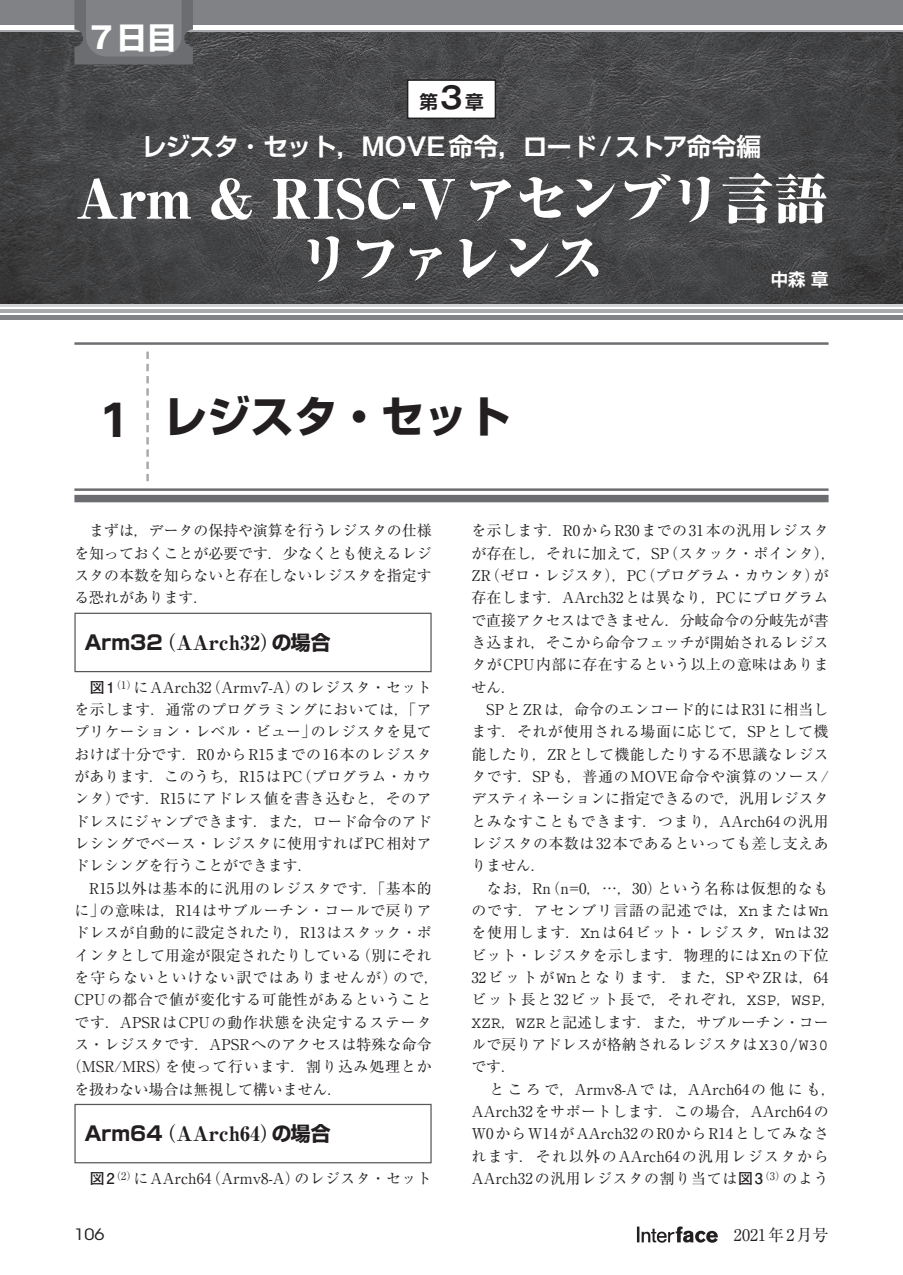
<style>
.page{position:relative;width:903px;height:1275px;background:#fff}
.page>*{position:absolute;margin:0;border:0;box-sizing:border-box;transform-origin:0 0}
.t1{font:800 expanded 53.38px/59.5px "Ryumin Pro";letter-spacing:-.035em;color:#fff;text-align:center}
.t2{font:700 43.4px "Shin Go Pro";color:#231f20}
.t3{font:700 29.93px "Shin Go Pro";color:#fff}
.t4{font:700 24.85px "Shin Go Pro De";letter-spacing:-.035em;color:#fff}
.t5{font:800 19.78px "Ryumin Pro";color:#231f20}
.t6{font:700 18.55px "Shin Go Pro De";color:#231f20}
.t7{font:700 17.32px "Shin Go Pro De";color:#fff}
.t8{font:16.1px "Ryumin Pro";color:#231f20}
.t9{font:15.58px "ITC Avant Garde Std";color:#231f20;scale:1.11 1}
.t10{font:14.88px/22.4px "Ryumin Pro";letter-spacing:.025em;color:#231f20;text-align:justify}
.t11{font:14.88px "Ryumin Pro";color:#231f20}
.t12{font:14.88px "Ryumin Pro";letter-spacing:.06em;color:#231f20}
.t13{font:14.88px "Ryumin Pro";letter-spacing:.09em;color:#231f20}
.s1{font-family:"Gothic MB101 Pro"}
.s2{font-family:"Gothic MB101 Pro De";font-size:29.75px}
.s3{font-family:"Gothic MB101 Pro De"}
.s4{font-family:"Univers";font-size:49.52px}
.s5{font-family:"Shin Go Pro";font-weight:700}
.s6{font-family:"Futo Go B101 Pro";font-weight:700}
.s7{font-family:"Courier Std";font-size:16.45px}
</style>
<div class="page">
<svg style="left:637px;top:1226px;width:81px;height:17px"></svg>
<div style="left:0;top:0;width:903px;height:25px;background:#808285"></div>
<hr style="left:0;top:30px;width:903px;height:2px;background:#a8a9ad">
<img style="left:0;top:32px;width:903px;height:272px">
<div style="left:74px;top:613px;width:358px;height:59px;border:1px solid #57585a"></div>
<div style="left:74px;top:1104px;width:358px;height:59px;border:1px solid #57585a"></div>
<hr style="left:0;top:309px;width:903px;height:4px;background:#a8a9ad">
<div style="left:0;top:315px;width:903px;height:5px;background:#808285"></div>
<hr style="left:0;top:304px;width:903px;height:2px;background:#d1d2d4">
<div style="left:74px;top:495px;width:754px;height:7px;background:#6c6d70"></div>
<hr style="left:74px;top:488px;width:754px;height:3px;background:#6c6d70">
<hr style="left:74px;top:342px;width:754px;height:3px;background:#6c6d70">
<svg style="left:146px;top:352px;width:3px;height:129px"></svg>
<svg style="left:74px;top:0;width:119px;height:64px"></svg>
<div style="left:408px;top:80px;width:87px;height:38px;background:#fff"></div>
<div style="left:407px;top:79px;width:89px;height:40px;border:1px solid #231f20"></div>
<h3 class="t3" style="left:90px;top:14px;width:88px"><span class="s1">7</span>日目</h3>
<p class="t6" style="left:419px;top:87px;width:66px">第<span class="s2">3</span>章</p>
<h3 class="t4" style="left:142px;top:126px;width:621px">レジスタ<span class="s3">・</span>セット<span class="s3">，MOVE</span>命令<span class="s3">，</span>ロード<span class="s3">/</span>ストア命令編</h3>
<h1 class="t1" style="left:76px;top:165px;width:753px">Arm &amp; RISC-Vアセンブリ言語リファレンス</h1>
<p class="t7" style="left:771px;top:265px;width:59px">中森 章</p>
<h2 class="t2" style="left:100px;top:382px;width:412px"><span class="s4">1</span> レジスタ・セット</h2>
<p class="t10" style="left:74px;top:519px;width:359px">　まずは，データの保持や演算を行うレジスタの仕様を知っておくことが必要です．少なくとも使えるレジスタの本数を知らないと存在しないレジスタを指定する恐れがあります．</p>
<h3 class="t5" style="left:84px;top:627px;width:248px"><span class="s5">Arm32</span>（AArch32）<span class="s5">の場合</span></h3>
<p class="t11" style="left:90px;top:675px;width:343px"><span class="s6">図1</span><sup>（1）</sup>にAArch32（Armv7-A）のレジスタ・セット</p>
<p class="t10" style="left:74px;top:697px;width:359px">を示します．通常のプログラミングにおいては，「ア</p>
<p class="t10" style="left:74px;top:720px;width:359px">プリケーション・レベル・ビュー」のレジスタを見て</p>
<p class="t10" style="left:74px;top:742px;width:359px">おけば十分です．R0からR15までの16本のレジスタ</p>
<p class="t10" style="left:74px;top:764px;width:359px">があります．このうち，R15はPC（プログラム・カウ</p>
<p class="t10" style="left:74px;top:787px;width:359px">ンタ）です．R15にアドレス値を書き込むと，そのア</p>
<p class="t11" style="left:74px;top:809px;width:359px">ドレスにジャンプできます．また，ロード命令のアド</p>
<p class="t10" style="left:74px;top:831px;width:359px">レシングでベース・レジスタに使用すればPC相対ア</p>
<p class="t11" style="left:74px;top:854px;width:240px">ドレシングを行うことができます．</p>
<p class="t10" style="left:74px;top:876px;width:359px">　R15以外は基本的に汎用のレジスタです．「基本的</p>
<p class="t10" style="left:74px;top:898px;width:359px">に」の意味は，R14はサブルーチン・コールで戻りア</p>
<p class="t10" style="left:74px;top:920px;width:359px">ドレスが自動的に設定されたり，R13はスタック・ポ</p>
<p class="t10" style="left:74px;top:943px;width:359px">インタとして用途が限定されたりしている（別にそれ</p>
<p class="t13" style="left:74px;top:966px;width:366px">を守らないといけない訳ではありませんが）ので，</p>
<p class="t10" style="left:74px;top:987px;width:359px">CPUの都合で値が変化する可能性があるということ</p>
<p class="t12" style="left:74px;top:1010px;width:359px">です．APSRはCPUの動作状態を決定するステータ</p>
<p class="t10" style="left:74px;top:1032px;width:359px">ス・レジスタです．APSRへのアクセスは特殊な命令</p>
<p class="t12" style="left:67px;top:1055px;width:366px">（MSR/MRS）を使って行います．割り込み処理とか</p>
<p class="t11" style="left:74px;top:1077px;width:269px">を扱わない場合は無視して構いません．</p>
<h3 class="t5" style="left:84px;top:1118px;width:248px"><span class="s5">Arm64</span>（AArch64）<span class="s5">の場合</span></h3>
<p class="t11" style="left:90px;top:1167px;width:343px"><span class="s6">図2</span><sup>（2）</sup>にAArch64（Armv8-A）のレジスタ・セット</p>
<p class="t10" style="left:471px;top:519px;width:366px;text-align:left">を示します．R0からR30までの31本の汎用レジスタが存在し，それに加えて，SP（スタック・ポインタ），<br>ZR（ゼロ・レジスタ），PC（プログラム・カウンタ）が存在します．AArch32とは異なり，PCにプログラムで直接アクセスはできません．分岐命令の分岐先が書き込まれ，そこから命令フェッチが開始されるレジスタがCPU内部に存在するという以上の意味はありません．<br>　SPとZRは，命令のエンコード的にはR31に相当します．それが使用される場面に応じて，SPとして機能したり，ZRとして機能したりする不思議なレジスタです．SPも，普通のMOVE命令や演算のソース/デスティネーションに指定できるので，汎用レジスタとみなすこともできます．つまり，AArch64の汎用レジスタの本数は32本であるといっても差し支えありません．<br>　なお，Rn（n=0，…，30）という名称は仮想的なものです．アセンブリ言語の記述では，<span class="s7">Xn</span>または<span class="s7">Wn</span>を使用します．<span class="s7">Xn</span>は64ビット・レジスタ，<span class="s7">Wn</span>は32ビット・レジスタを示します．物理的には<span class="s7">Xn</span>の下位<br>32ビットが<span class="s7">Wn</span>となります．また，SPやZRは，64ビット長と32ビット長で，それぞれ，<span class="s7">XSP</span>，<span class="s7">WSP</span>，<br><span class="s7">XZR</span>，<span class="s7">WZR</span>と記述します．また，サブルーチン・コールで戻りアドレスが格納されるレジスタは<span class="s7">X30/W30</span>です．<br>　ところで，Armv8-Aでは，AArch64の他にも，<br>AArch32をサポートします．この場合，AArch64の<br>W0からW14がAArch32のR0からR14としてみなされます．それ以外のAArch64の汎用レジスタから<br>AArch32の汎用レジスタの割り当ては<span class="s6">図3</span><sup>（3）</sup>のよう</p>
<p class="t9" style="left:74px;top:1225px;width:29px">106</p>
<p class="t8" style="left:718px;top:1222px;width:112px">　2021年2月号</p>
</div>
